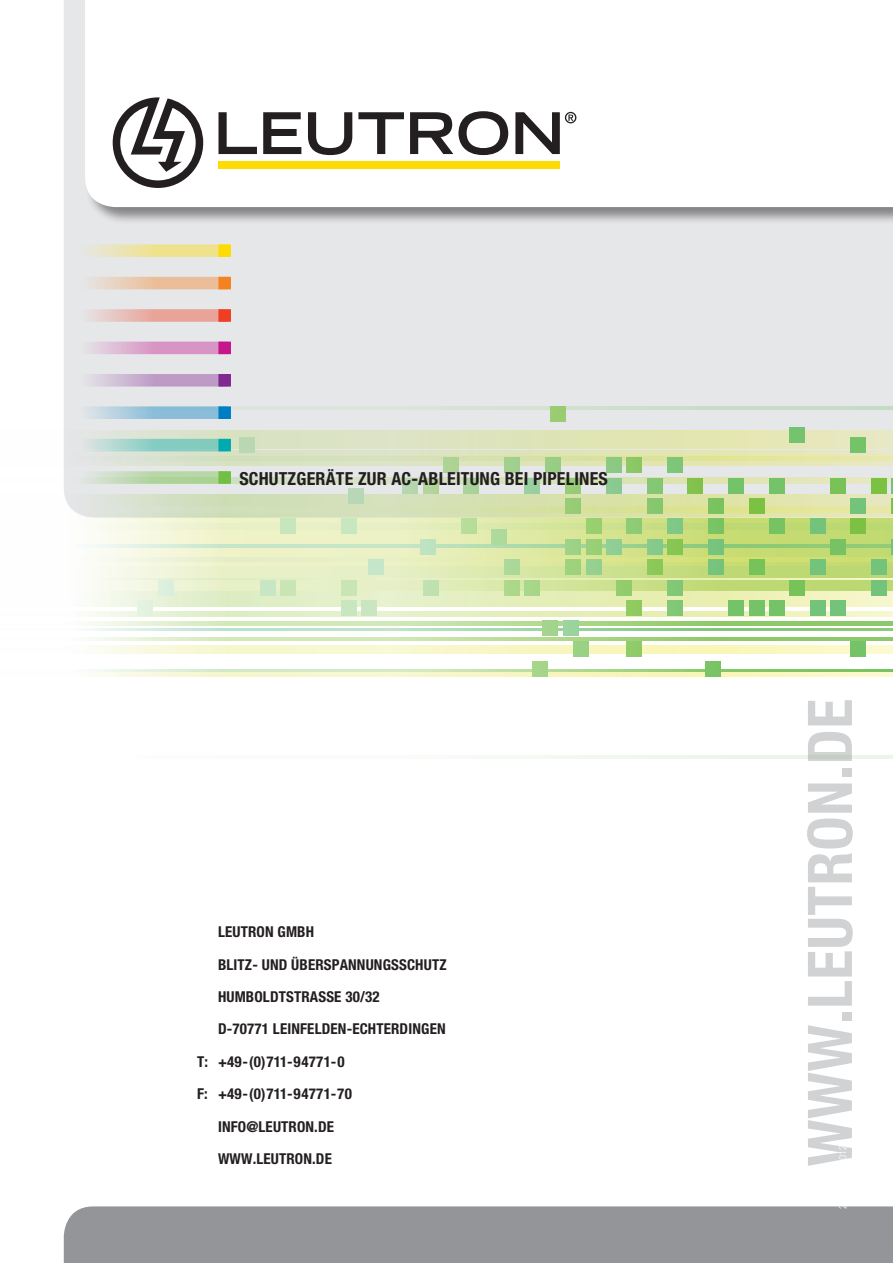
<style>
.page{position:relative;width:893px;height:1263px;background:#fff}
.page>*{position:absolute;margin:0;border:0;box-sizing:border-box;transform-origin:0 0}
.t1{font:700 condensed 61.5px "Helvetica Neue LT Std";letter-spacing:.01em;color:#d1d2d4}
.t2{font:700 condensed 18px "Helvetica Neue LT Std";letter-spacing:.01em;color:#231f20}
.t3{font:700 condensed 15px/32.4px "Helvetica Neue LT Std";letter-spacing:.01em;color:#231f20}
</style>
<div class="page">
<div style="left:64px;top:0;width:829px;height:494px;background:#e6e7e9"></div>
<div style="left:85px;top:0;width:808px;height:225px;background:#231f20;opacity:.5"></div>
<svg style="left:85px;top:0;width:808px;height:207px"></svg>
<div style="left:64px;top:1206px;width:829px;height:57px;background:#939598"></div>
<svg style="left:113px;top:97px;width:463px;height:91px"></svg>
<div style="left:218px;top:161px;width:342px;height:8px;background:#ffdc01"></div>
<svg style="left:64px;top:494px;width:829px;height:113px;background:#dfe8bd"></svg>
<svg style="left:92px;top:612px;width:801px;height:5px;background:#e3eec0"></svg>
<svg style="left:231px;top:478px;width:660px;height:5px;background:#d8e1bc"></svg>
<svg style="left:95px;top:645px;width:798px;height:8px;background:#f7f7c9"></svg>
<svg style="left:95px;top:672px;width:798px;height:5px;background:#f7f6c9"></svg>
<svg style="left:64px;top:518px;width:829px;height:48px;background:#ddeaad"></svg>
<svg style="left:64px;top:507px;width:827px;height:5px;background:#d8e1af"></svg>
<svg style="left:64px;top:524px;width:829px;height:6px;background:#dae9af"></svg>
<svg style="left:64px;top:580px;width:829px;height:11px;background:#d8e7aa"></svg>
<svg style="left:64px;top:566px;width:829px;height:12px;background:#dae8ae"></svg>
<svg style="left:64px;top:450px;width:829px;height:15px;background:#dde3bd"></svg>
<svg style="left:64px;top:430px;width:829px;height:18px;background:#dee4bd"></svg>
<svg style="left:64px;top:558px;width:829px;height:3px;background:#e0ebac"></svg>
<svg style="left:64px;top:457px;width:829px;height:3px;background:#d7e1b1"></svg>
<svg style="left:88px;top:628px;width:805px;height:2px;background:#a7d9ab"></svg>
<svg style="left:97px;top:669px;width:796px;height:3px;background:#b6dca2"></svg>
<svg style="left:231px;top:407px;width:662px;height:2px"></svg>
<svg style="left:64px;top:545px;width:827px;height:2px"></svg>
<svg style="left:89px;top:637px;width:804px;height:4px;background:#b8dc99"></svg>
<svg style="left:89px;top:621px;width:804px;height:4px;background:#b8dc9a"></svg>
<svg style="left:891px;top:539px;width:2px;height:15px"></svg>
<svg style="left:891px;top:478px;width:2px;height:36px"></svg>
<div style="left:871px;top:580px;width:15px;height:15px;background:#74c37b"></div>
<div style="left:871px;top:559px;width:15px;height:16px;background:#74c37b"></div>
<div style="left:349px;top:488px;width:15px;height:15px;background:#b8d7b7"></div>
<div style="left:871px;top:478px;width:15px;height:15px;background:#7bc142"></div>
<div style="left:851px;top:641px;width:15px;height:15px;background:#75c369"></div>
<div style="left:851px;top:519px;width:15px;height:15px;background:#7bc142"></div>
<div style="left:851px;top:498px;width:15px;height:16px;background:#74c37b"></div>
<div style="left:423px;top:580px;width:15px;height:15px;background:#bfe1b1"></div>
<div style="left:830px;top:539px;width:16px;height:15px;background:#77c363"></div>
<div style="left:769px;top:519px;width:15px;height:15px;background:#77c363"></div>
<div style="left:851px;top:437px;width:15px;height:15px;background:#75c369"></div>
<div style="left:830px;top:478px;width:16px;height:15px;background:#78c258"></div>
<div style="left:810px;top:600px;width:15px;height:15px;background:#74c37b"></div>
<div style="left:830px;top:600px;width:16px;height:15px;background:#74c37b"></div>
<div style="left:810px;top:559px;width:15px;height:16px;background:#74c37b"></div>
<div style="left:810px;top:519px;width:15px;height:15px;background:#74c37b"></div>
<div style="left:790px;top:580px;width:15px;height:15px;background:#78c25a"></div>
<div style="left:790px;top:427px;width:15px;height:15px;background:#75c36e"></div>
<div style="left:545px;top:458px;width:15px;height:15px;background:#99cd84"></div>
<div style="left:769px;top:478px;width:15px;height:15px;background:#75c369"></div>
<div style="left:341px;top:580px;width:16px;height:15px;background:#c9e5b3"></div>
<div style="left:749px;top:559px;width:15px;height:16px;background:#78c25a"></div>
<div style="left:341px;top:519px;width:16px;height:15px;background:#c8e6c0"></div>
<div style="left:749px;top:498px;width:15px;height:16px;background:#7bc142"></div>
<div style="left:504px;top:458px;width:16px;height:15px;background:#a1cf8f"></div>
<div style="left:728px;top:600px;width:16px;height:15px;background:#75c369"></div>
<div style="left:749px;top:600px;width:15px;height:15px;background:#75c369"></div>
<div style="left:769px;top:600px;width:15px;height:15px;background:#75c369"></div>
<div style="left:492px;top:529px;width:15px;height:15px;background:#aeda9c"></div>
<div style="left:525px;top:478px;width:15px;height:15px;background:#9bcfa1"></div>
<div style="left:728px;top:478px;width:16px;height:15px;background:#75c369"></div>
<div style="left:627px;top:641px;width:15px;height:15px;background:#8fcb69"></div>
<div style="left:708px;top:559px;width:15px;height:16px;background:#74c37b"></div>
<div style="left:708px;top:539px;width:15px;height:15px;background:#74c37b"></div>
<div style="left:708px;top:519px;width:15px;height:15px;background:#77c363"></div>
<div style="left:708px;top:498px;width:15px;height:16px;background:#78c35e"></div>
<div style="left:550px;top:407px;width:16px;height:15px;background:#9acb73"></div>
<div style="left:280px;top:580px;width:16px;height:15px;background:#c9e5b3"></div>
<div style="left:280px;top:519px;width:16px;height:15px;background:#c8e6be"></div>
<div style="left:543px;top:621px;width:15px;height:15px;background:#a2d48d"></div>
<div style="left:461px;top:519px;width:15px;height:15px;background:#b7dd99"></div>
<div style="left:368px;top:559px;width:15px;height:16px;background:#c6e6c9"></div>
<div style="left:420px;top:539px;width:16px;height:15px;background:#bde3c1"></div>
<div style="left:240px;top:437px;width:15px;height:15px;background:#b9d7b2"></div>
<div style="left:362px;top:600px;width:15px;height:15px;background:#c8e6c0"></div>
<div style="left:341px;top:600px;width:16px;height:15px;background:#c8e6c0"></div>
<div style="left:138px;top:600px;width:15px;height:15px;background:#e4f2e0"></div>
<div style="left:688px;top:478px;width:15px;height:15px;background:#80c24a"></div>
<div style="left:443px;top:458px;width:16px;height:15px;background:#afd393"></div>
<div style="left:667px;top:600px;width:16px;height:15px;background:#81c876"></div>
<div style="left:667px;top:580px;width:16px;height:15px;background:#81c876"></div>
<div style="left:260px;top:580px;width:15px;height:15px;background:#c7e6c4"></div>
<div style="left:566px;top:559px;width:15px;height:16px;background:#9ed27d"></div>
<div style="left:667px;top:539px;width:16px;height:15px;background:#86c652"></div>
<div style="left:667px;top:519px;width:16px;height:15px;background:#80c886"></div>
<div style="left:464px;top:478px;width:15px;height:15px;background:#aad29b"></div>
<div style="left:667px;top:458px;width:16px;height:15px;background:#7fc679"></div>
<div style="left:647px;top:559px;width:15px;height:16px;background:#8bc85a"></div>
<div style="left:158px;top:580px;width:15px;height:15px;background:#dcefde"></div>
<div style="left:525px;top:580px;width:15px;height:15px;background:#a8d68a"></div>
<div style="left:504px;top:580px;width:16px;height:15px;background:#add88a"></div>
<div style="left:647px;top:539px;width:15px;height:15px;background:#85ca8b"></div>
<div style="left:706px;top:661px;width:15px;height:16px;background:#77c363"></div>
<div style="left:647px;top:498px;width:15px;height:16px;background:#85c76f"></div>
<div style="left:573px;top:641px;width:15px;height:15px;background:#9bd185"></div>
<div style="left:647px;top:478px;width:15px;height:15px;background:#85c773"></div>
<div style="left:627px;top:600px;width:15px;height:15px;background:#90cb60"></div>
<div style="left:627px;top:519px;width:15px;height:15px;background:#8dcb74"></div>
<div style="left:423px;top:478px;width:15px;height:15px;background:#b3d49a"></div>
<div style="left:627px;top:458px;width:15px;height:15px;background:#8bc765"></div>
<div style="left:616px;top:580px;width:16px;height:15px;background:#92cc6c"></div>
<div style="left:504px;top:559px;width:16px;height:16px;background:#abd898"></div>
<div style="left:606px;top:539px;width:16px;height:15px;background:#8fcf95"></div>
<div style="left:532px;top:661px;width:16px;height:16px;background:#a5d58a"></div>
<div style="left:403px;top:478px;width:15px;height:15px;background:#b6d6ae"></div>
<div style="left:606px;top:478px;width:16px;height:15px;background:#8aca91"></div>
<div style="left:606px;top:458px;width:16px;height:15px;background:#8bca82"></div>
<div style="left:586px;top:559px;width:15px;height:16px;background:#95d190"></div>
<div style="left:586px;top:539px;width:15px;height:15px;background:#99d076"></div>
<div style="left:563px;top:621px;width:15px;height:15px;background:#9ad39f"></div>
<div style="left:586px;top:519px;width:15px;height:15px;background:#9acf6f"></div>
<div style="left:566px;top:539px;width:15px;height:15px;background:#9cd287"></div>
<div style="left:566px;top:498px;width:15px;height:16px;background:#97cc76"></div>
<div style="left:566px;top:478px;width:15px;height:15px;background:#97cc76"></div>
<svg style="left:485px;top:756px;width:408px;height:2px"></svg>
<svg style="left:64px;top:471px;width:167px;height:13px;background:#bdd8af"></svg>
<svg style="left:64px;top:439px;width:167px;height:12px;background:#98d1cb"></svg>
<svg style="left:64px;top:406px;width:167px;height:13px;background:#9ec6dc"></svg>
<svg style="left:64px;top:374px;width:167px;height:13px;background:#c6accd"></svg>
<svg style="left:64px;top:342px;width:167px;height:12px;background:#dba5cb"></svg>
<svg style="left:64px;top:309px;width:167px;height:13px;background:#e8b3ac"></svg>
<svg style="left:64px;top:277px;width:167px;height:12px;background:#eac6a9"></svg>
<svg style="left:64px;top:244px;width:167px;height:13px;background:#ede3a2"></svg>
<p class="t2" style="left:239px;top:468px;width:370px">SCHUTZGERÄTE ZUR AC-ABLEITUNG BEI PIPELINES</p>
<p class="t3" style="left:197px;top:915px;width:251px">LEUTRON GMBH<br>BLITZ- UND ÜBERSPANNUNGSSCHUTZ<br>H UMBOLDTSTRASSE 30/32</p>
<p class="t3" style="left:218px;top:1012px;width:229px">D-70771 LEINFELDEN-ECHTERDINGEN</p>
<p class="t3" style="left:197px;top:1045px;width:149px">T: +49-(0)711-94771-0</p>
<p class="t3" style="left:197px;top:1077px;width:156px">F: +49-(0)711-94771-70</p>
<p class="t3" style="left:218px;top:1110px;width:118px">INFO@LEUTRON.DE</p>
<p class="t3" style="left:218px;top:1142px;width:115px">WWW.LEUTRON.DE</p>
<h1 class="t1" style="left:793px;top:1166px;width:464px;rotate:-90deg">WWW.LEUTRON.DE</h1>
</div>
